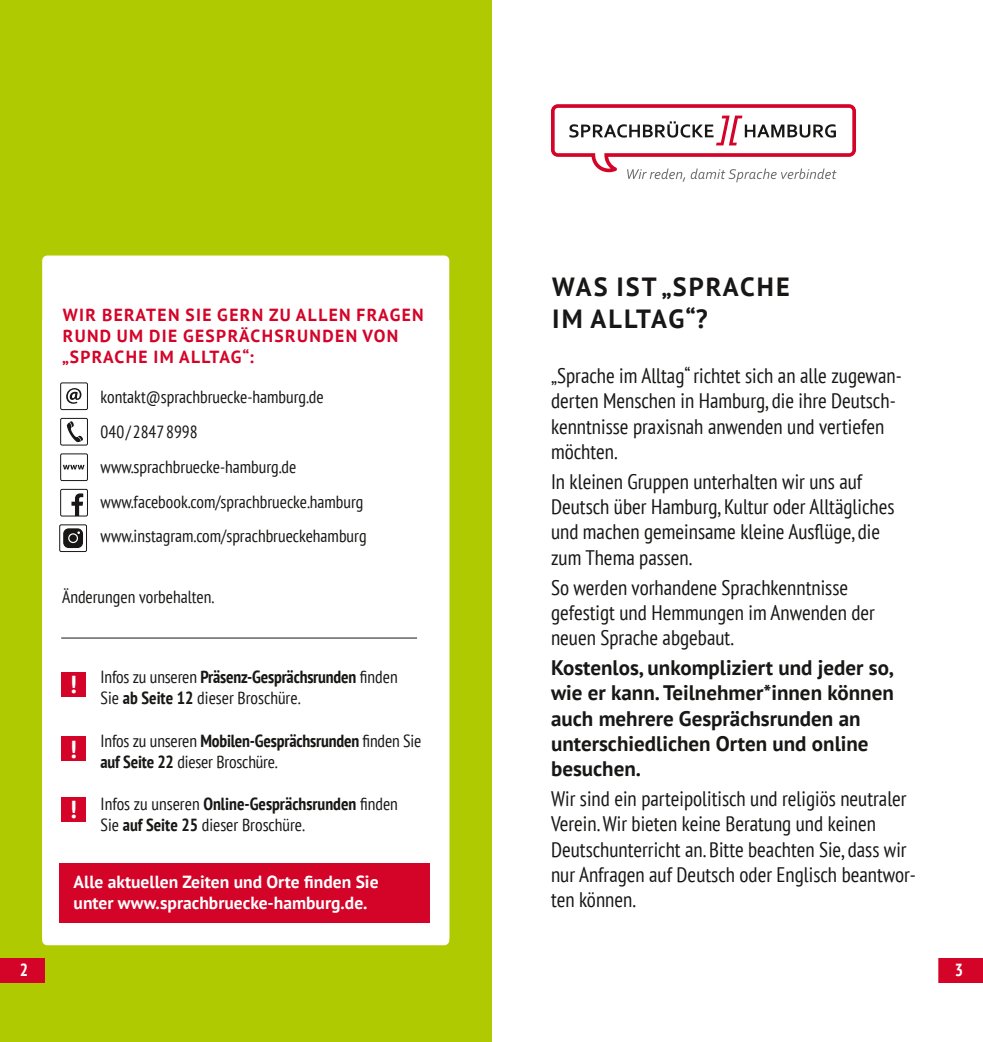
<style>
.page{position:relative;width:983px;height:1042px;background:#fff}
.page>*{position:absolute;margin:0;border:0;box-sizing:border-box;transform-origin:0 0}
.t1{font:700 26.25px/31.5px "PT Sans";letter-spacing:.08em;color:#181716}
.t2{font:700 24.5px "PT Sans";color:#fff}
.t3{font:condensed 21px/25.2px "PT Sans";color:#181716}
.t4{font:700 21px/25.2px "PT Sans";color:#181716}
.t5{font:condensed 17.5px/34.6px "PT Sans";color:#181716}
.t6{font:700 17.5px/21px "PT Sans";letter-spacing:.08em;color:#d40328}
.t7{font:700 17.5px/21px "PT Sans";color:#fff}
.t8{font:700 condensed 17.5px "PT Sans";color:#fff}
.s1{font-weight:700}
</style>
<div class="page">
<div style="left:0;top:0;width:491px;height:1042px;background:#afca00"></div>
<div style="left:0;top:957px;width:45px;height:25px;background:#d40328"></div>
<div style="left:938px;top:957px;width:44px;height:25px;background:#d40328"></div>
<div style="left:42px;top:255px;width:407px;height:690px;background:#fff;border-radius:5px"></div>
<div style="left:61px;top:672px;width:25px;height:24px;background:#d40328"></div>
<div style="left:61px;top:736px;width:25px;height:25px;background:#d40328"></div>
<div style="left:61px;top:797px;width:25px;height:24px;background:#d40328"></div>
<svg style="left:551px;top:104px;width:304px;height:78px"></svg>
<hr style="left:61px;top:637px;width:356px;height:1px;background:#181716">
<div style="left:60px;top:453px;width:28px;height:28px;border:1px solid #181716"></div>
<svg style="left:63px;top:465px;width:21px;height:4px"></svg>
<div style="left:60px;top:382px;width:28px;height:28px;border:1px solid #181716"></div>
<svg style="left:66px;top:388px;width:15px;height:16px"></svg>
<div style="left:60px;top:418px;width:28px;height:27px;border:1px solid #181716"></div>
<svg style="left:67px;top:421px;width:16px;height:21px"></svg>
<div style="left:60px;top:489px;width:28px;height:27px;border:1px solid #181716"></div>
<svg style="left:71px;top:493px;width:12px;height:23px"></svg>
<div style="left:59px;top:524px;width:28px;height:28px;border:1px solid #181716"></div>
<div style="left:64px;top:529px;width:18px;height:18px;background:#181716;border-radius:5px"></div>
<div style="left:63px;top:528px;width:20px;height:20px;border:1px solid #181716;border-radius:5px"></div>
<div style="left:68px;top:533px;width:10px;height:10px;border:1px solid #fff;border-radius:50%"></div>
<div style="left:59px;top:863px;width:370px;height:59px;background:#d40328"></div>
<p class="t6" style="left:62px;top:304px;width:363px">WIR BERATEN SIE GERN ZU ALLEN FRAGEN<br>RUND UM DIE GESPRÄCHSRUNDEN VON „SPRACHE IM ALLTAG“:</p>
<p class="t5" style="left:101px;top:379px;width:267px">kontakt@sprachbruecke-hamburg.de 040/28478998 www.sprachbruecke-hamburg.de www.facebook.com/sprachbruecke.hamburg www.instagram.com/sprachbrueckehamburg</p>
<p class="t5" style="left:62px;top:579px;width:153px">Änderungen vorbehalten.</p>
<p class="t2" style="left:70px;top:668px;width:9px">!</p>
<p class="t2" style="left:70px;top:733px;width:9px">!</p>
<p class="t2" style="left:70px;top:793px;width:9px">!</p>
<p class="t5" style="left:101px;top:666px;width:298px;line-height:21px">Infos zu unseren <span class="s1">Präsenz-Gesprächsrunden</span> finden<br>Sie <span class="s1">ab Seite 12</span> dieser Broschüre.</p>
<p class="t5" style="left:101px;top:729px;width:322px;line-height:21px">Infos zu unseren <span class="s1">Mobilen-Gesprächsrunden</span> finden Sie <span class="s1">auf Seite 22</span> dieser Broschüre.</p>
<p class="t5" style="left:101px;top:792px;width:299px;line-height:21px">Infos zu unseren <span class="s1">Online-Gesprächsrunden</span> finden<br>Sie <span class="s1">auf Seite 25</span> dieser Broschüre.</p>
<p class="t7" style="left:74px;top:871px;width:306px">Alle aktuellen Zeiten und Orte finden Sie unter www.sprachbruecke-hamburg.de.</p>
<p class="t1" style="left:552px;top:271px;width:239px">WAS IST „SPRACHE<br>IM ALLTAG“?</p>
<p class="t3" style="left:551px;top:363px;width:352px">„Sprache im Alltag“ richtet sich an alle zugewan&shy;derten Menschen in Hamburg, die ihre Deutsch&shy;kenntnisse praxisnah anwenden und vertiefen möchten.</p>
<p class="t3" style="left:551px;top:468px;width:345px">In kleinen Gruppen unterhalten wir uns auf Deutsch über Hamburg, Kultur oder Alltägliches und machen gemeinsame kleine Ausflüge, die zum Thema passen.</p>
<p class="t3" style="left:551px;top:574px;width:325px">So werden vorhandene Sprachkenntnisse gefestigt und Hemmungen im Anwenden der neuen Sprache abgebaut.</p>
<p class="t4" style="left:551px;top:655px;width:344px">Kostenlos, unkompliziert und jeder so, wie er kann. Teilnehmer*innen können auch mehrere Gesprächsrunden an unterschiedlichen Orten und online besuchen.</p>
<p class="t3" style="left:551px;top:786px;width:366px">Wir sind ein parteipolitisch und religiös neutraler Verein. Wir bieten keine Beratung und keinen Deutschunterricht an. Bitte beachten Sie, dass wir nur Anfragen auf Deutsch oder Englisch beantwor&shy;ten können.</p>
<p class="t8" style="left:20px;top:957px;width:10px">2</p>
<p class="t8" style="left:954px;top:957px;width:10px">3</p>
</div>
